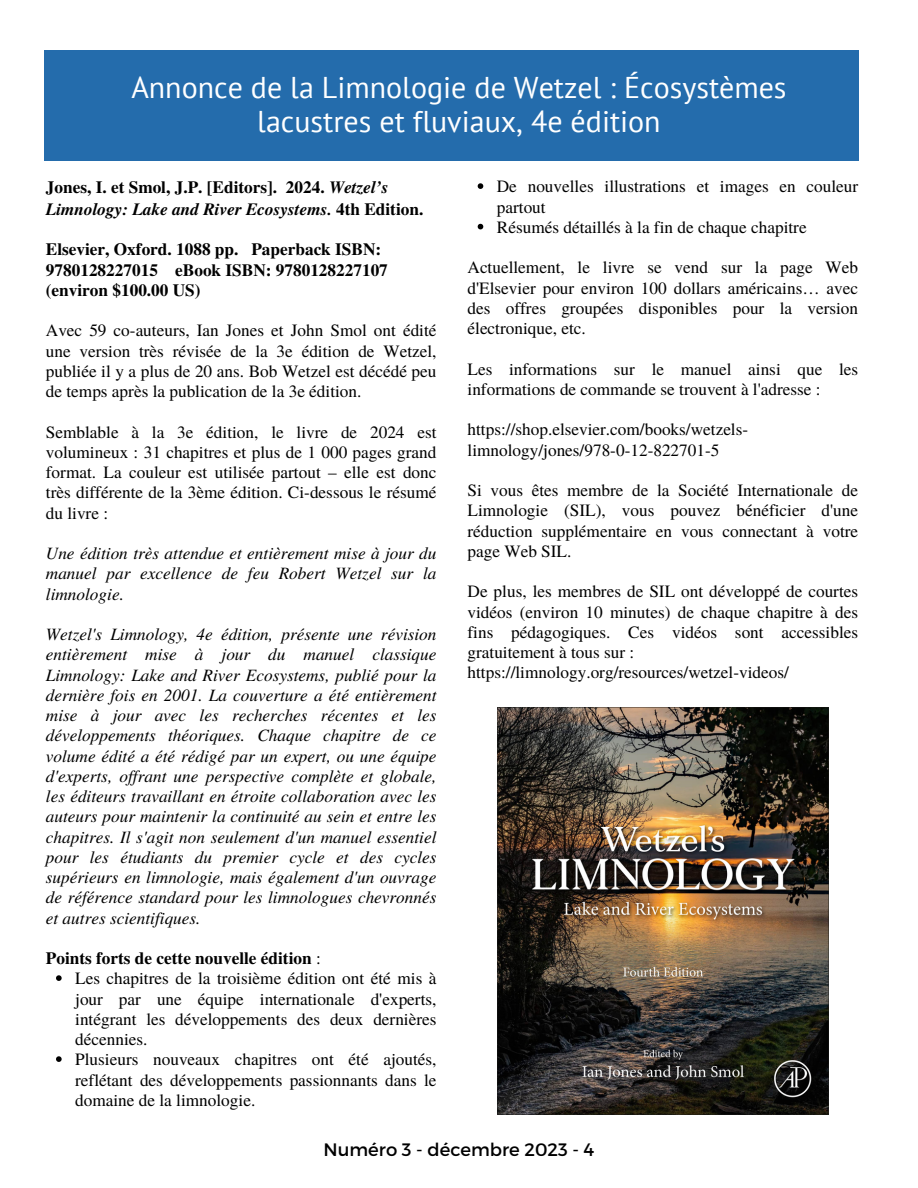
<style>
.page{position:relative;width:918px;height:1188px;background:#fff}
.page>*{position:absolute;margin:0;border:0;box-sizing:border-box;transform-origin:0 0}
.t1{font:30px/34.8px "PT Sans";color:#fff;text-align:center}
.t2{font:18px "Montserrat";color:#000}
.t3{font:17.25px/20.2px "Te X Gyre Termes";color:#000;text-align:justify}
.t4{font:italic 17.25px/20.2px "Te X Gyre Termes";color:#000;text-align:justify}
.t5{font:700 17.25px/21.3px "Te X Gyre Termes";color:#000}
.s1{font-style:italic}
.s2{font-weight:400}
</style>
<div class="page">
<div style="left:44px;top:50px;width:814px;height:111px;background:#246cac"></div>
<svg style="left:56px;top:975px;width:6px;height:6px"></svg>
<svg style="left:56px;top:1056px;width:6px;height:6px"></svg>
<svg style="left:478px;top:183px;width:5px;height:6px"></svg>
<svg style="left:478px;top:224px;width:5px;height:5px"></svg>
<img style="left:497px;top:707px;width:331px;height:407px">
<p class="t1" style="left:131px;top:69px;width:657px">Annonce de la Limnologie de Wetzel : Écosystèmes lacustres et fluviaux, 4e édition</p>
<p class="t5" style="left:46px;top:176px;width:379px">Jones, I. et Smol, J.P. [Editors]. 2024. <span class="s1">Wetzel’s<br>Limnology: Lake and River Ecosystems.</span> 4th Edition.</p>
<p class="t5" style="left:46px;top:238px;width:344px;line-height:20.2px">Elsevier, Oxford. 1088 pp. Paperback ISBN:<br>9780128227015 eBook ISBN: 9780128227107</p>
<p class="t5" style="left:46px;top:278px;width:156px">(environ $100.00 US)</p>
<p class="t3" style="left:46px;top:320px;width:392px">Avec 59 co-auteurs, Ian Jones et John Smol ont édité une version très révisée de la 3e édition de Wetzel, publiée il y a plus de 20 ans. Bob Wetzel est décédé peu de temps après la publication de la 3e édition.</p>
<p class="t3" style="left:46px;top:421px;width:392px">Semblable à la 3e édition, le livre de 2024 est volumineux : 31 chapitres et plus de 1 000 pages grand format. La couleur est utilisée partout – elle est donc très différente de la 3ème édition. Ci-dessous le résumé du livre :</p>
<p class="t4" style="left:46px;top:542px;width:392px">Une édition très attendue et entièrement mise à jour du manuel par excellence de feu Robert Wetzel sur la limnologie.</p>
<p class="t4" style="left:46px;top:623px;width:392px">Wetzel's Limnology, 4e édition, présente une révision entièrement mise à jour du manuel classique Limnology: Lake and River Ecosystems, publié pour la dernière fois en 2001. La couverture a été entièrement mise à jour avec les recherches récentes et les développements théoriques. Chaque chapitre de ce volume édité a été rédigé par un expert, ou une équipe d'experts, of rant une perspective complète et globale, les éditeurs travaillant en étroite collaboration avec les auteurs pour maintenir la continuité au sein et entre les chapitres. Il s'agit non seulement d'un manuel essentiel pour les étudiants du premier cycle et des cycles supérieurs en limnologie, mais également d'un ouvrage de référence standard pour les limnologues chevronnés et autres scientifiques.</p>
<p class="t5" style="left:46px;top:947px;width:276px">Points forts de cette nouvelle édition <span class="s2">:</span></p>
<p class="t3" style="left:75px;top:968px;width:363px">Les chapitres de la troisième édition ont été mis à jour par une équipe internationale d'experts, intégrant les développements des deux dernières décennies.</p>
<p class="t3" style="left:75px;top:1049px;width:363px">Plusieurs nouveaux chapitres ont été ajoutés, reflétant des développements passionnants dans le domaine de la limnologie.</p>
<p class="t3" style="left:497px;top:176px;width:363px">De nouvelles illustrations et images en couleur partout</p>
<p class="t3" style="left:497px;top:216px;width:311px">Résumés détaillés à la fin de chaque chapitre</p>
<p class="t3" style="left:468px;top:257px;width:392px">Actuellement, le livre se vend sur la page Web d'Elsevier pour environ 100 dollars américains… avec des offres groupées disponibles pour la version électronique, etc.</p>
<p class="t3" style="left:468px;top:358px;width:392px">Les informations sur le manuel ainsi que les informations de commande se trouvent à l'adresse :</p>
<p class="t3" style="left:468px;top:419px;width:282px">https://shop.elsevier.com/books/wetzels&shy;limnology/jones/978-0-12-822701-5</p>
<p class="t3" style="left:468px;top:479px;width:392px">Si vous êtes membre de la Société Internationale de Limnologie (SIL), vous pouvez bénéficier d'une réduction supplémentaire en vous connectant à votre page Web SIL.</p>
<p class="t3" style="left:468px;top:581px;width:392px">De plus, les membres de SIL ont développé de courtes vidéos (environ 10 minutes) de chaque chapitre à des fins pédagogiques. Ces vidéos sont accessibles gratuitement à tous sur :</p>
<p class="t3" style="left:468px;top:662px;width:323px">https://limnology.org/resources/wetzel-videos/</p>
<p class="t2" style="left:324px;top:1138px;width:272px">Numéro 3 - décembre 2023 - 4</p>
</div>
